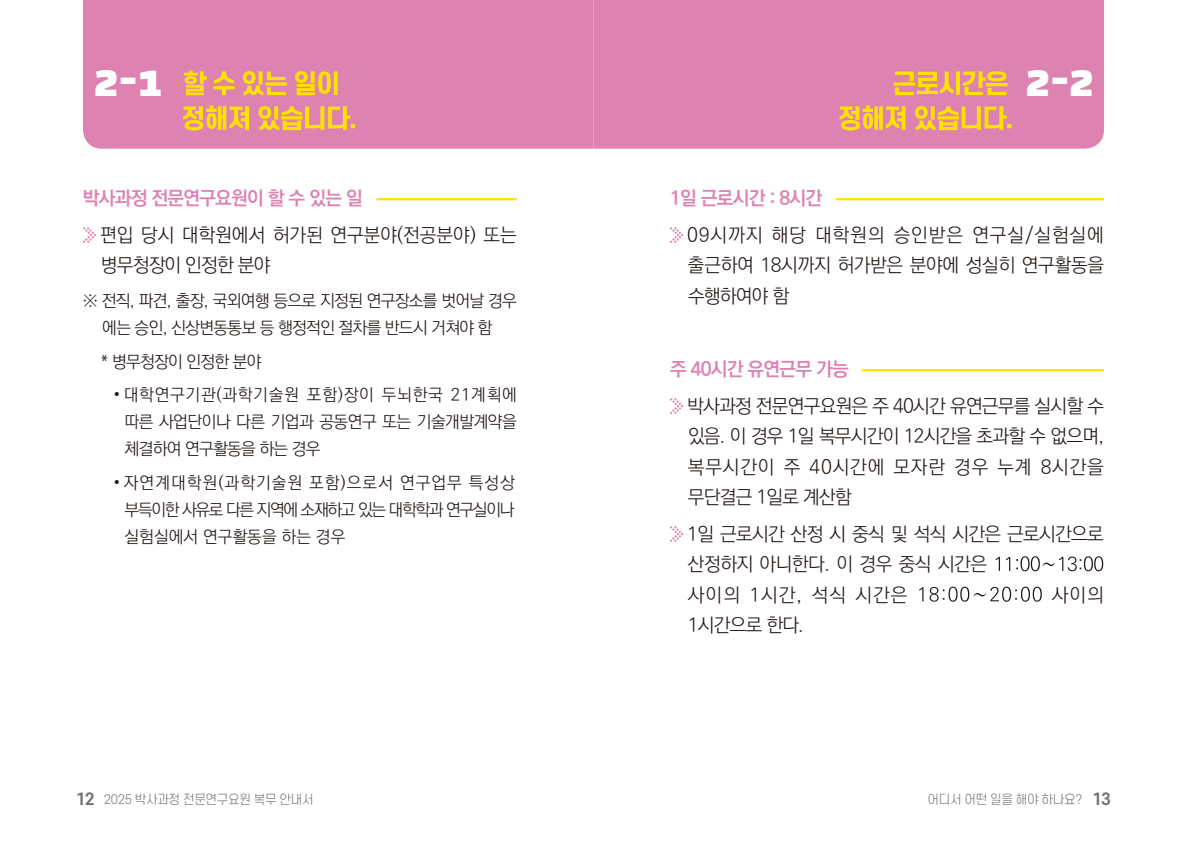
<style>
.page{position:relative;width:1187px;height:855px;background:#fff}
.page>*{position:absolute;margin:0;border:0;box-sizing:border-box;transform-origin:0 0}
.t1{font:40.5px "Black Han Sans";color:#fff}
.t2{font:19.12px/30.4px "Ko Pub World Dotum PL";letter-spacing:-.02em;color:#231916;text-align:justify}
.t3{font:19.12px "Ko Pub World Dotum PB";letter-spacing:-.04em;color:#de82b2}
.t4{font:19.12px/30.4px "Ko Pub World Dotum PL";color:#231916}
.t5{font:16.88px/27px "Ko Pub World Dotum PL";letter-spacing:-.04em;color:#231916;text-align:justify}
.t6{font:300 12.38px "S Core Dream 3";letter-spacing:-.03em;color:#727272}
.s1{font-family:"S Core Dream 6";font-weight:700;font-size:15.75px}
</style>
<div class="page">
<div style="left:83px;top:0;width:510px;height:149px;background:#de82b2"></div>
<div style="left:593px;top:0;width:510px;height:149px;background:#de82b2"></div>
<svg style="left:893px;top:71px;width:114px;height:24px"></svg>
<svg style="left:839px;top:105px;width:172px;height:25px"></svg>
<svg style="left:184px;top:71px;width:154px;height:24px"></svg>
<svg style="left:183px;top:105px;width:172px;height:25px"></svg>
<hr style="left:376px;top:198px;width:141px;height:2px;background:#ffe200">
<svg style="left:83px;top:227px;width:13px;height:16px"></svg>
<hr style="left:836px;top:198px;width:267px;height:2px;background:#ffe200">
<svg style="left:670px;top:227px;width:13px;height:16px"></svg>
<hr style="left:861px;top:369px;width:242px;height:2px;background:#ffe200">
<svg style="left:670px;top:398px;width:13px;height:16px"></svg>
<svg style="left:670px;top:526px;width:13px;height:16px"></svg>
<svg style="left:995px;top:556px;width:108px;height:15px"></svg>
<svg style="left:919px;top:586px;width:122px;height:15px"></svg>
<h1 class="t1" style="left:94px;top:64px;width:70px">2-1</h1>
<h1 class="t1" style="left:1025px;top:64px;width:70px">2-2</h1>
<p class="t3" style="left:83px;top:184px;width:281px">박사과정 전문연구요원이 할 수 있는 일</p>
<p class="t4" style="left:100px;top:220px;width:418px">편입 당시 대학원에서 허가된 연구분야(전공분야) 또는 병무청장이 인정한 분야</p>
<p class="t5" style="left:83px;top:288px;width:435px;text-align:center">※ 전직, 파견, 출장, 국외여행 등으로 지정된 연구장소를 벗어날 경우 에는 승인, 신상변동통보 등 행정적인 절차를 반드시 거쳐야 함</p>
<p class="t5" style="left:101px;top:348px;width:162px">* 병무청장이 인정한 분야</p>
<p class="t5" style="left:125px;top:382px;width:394px;text-indent:-11px">• 대학연구기관(과학기술원 포함)장이 두뇌한국 21계획에 따른 사업단이나 다른 기업과 공동연구 또는 기술개발계약을 체결하여 연구활동을 하는 경우</p>
<p class="t5" style="left:125px;top:469px;width:392px;text-indent:-11px">• 자연계대학원(과학기술원 포함)으로서 연구업무 특성상 부득이한 사유로 다른 지역에 소재하고 있는 대학학과 연구실이나 실험실에서 연구활동을 하는 경우</p>
<p class="t3" style="left:670px;top:184px;width:154px">1일 근로시간 : 8시간</p>
<p class="t2" style="left:687px;top:220px;width:418px">09시까지 해당 대학원의 승인받은 연구실/실험실에 출근하여 18시까지 허가받은 분야에 성실히 연구활동을 수행하여야 함</p>
<p class="t3" style="left:670px;top:355px;width:180px">주 40시간 유연근무 가능</p>
<p class="t2" style="left:687px;top:391px;width:418px">박사과정 전문연구요원은 주 40시간 유연근무를 실시할 수 있음. 이 경우 1일 복무시간이 12시간을 초과할 수 없으며, 복무시간이 주 40시간에 모자란 경우 누계 8시간을 무단결근 1일로 계산함</p>
<p class="t2" style="left:687px;top:519px;width:418px;text-align:left">1일 근로시간 산정 시 중식 및 석식 시간은 근로시간으로 산정하지 아니한다. 이 경우 중식 시간은<br>사이의 1시간, 석식 시간은</p>
<p class="t2" style="left:1051px;top:580px;width:54px">사이의</p>
<p class="t2" style="left:688px;top:610px;width:118px">1시간으로 한다.</p>
<p class="t6" style="left:76px;top:790px;width:239px"><span class="s1">12</span> 2025 박사과정 전문연구요원 복무 안내서</p>
<p class="t6" style="left:927px;top:790px;width:185px">어디서 어떤 일을 해야 하나요? <span class="s1">13</span></p>
</div>
